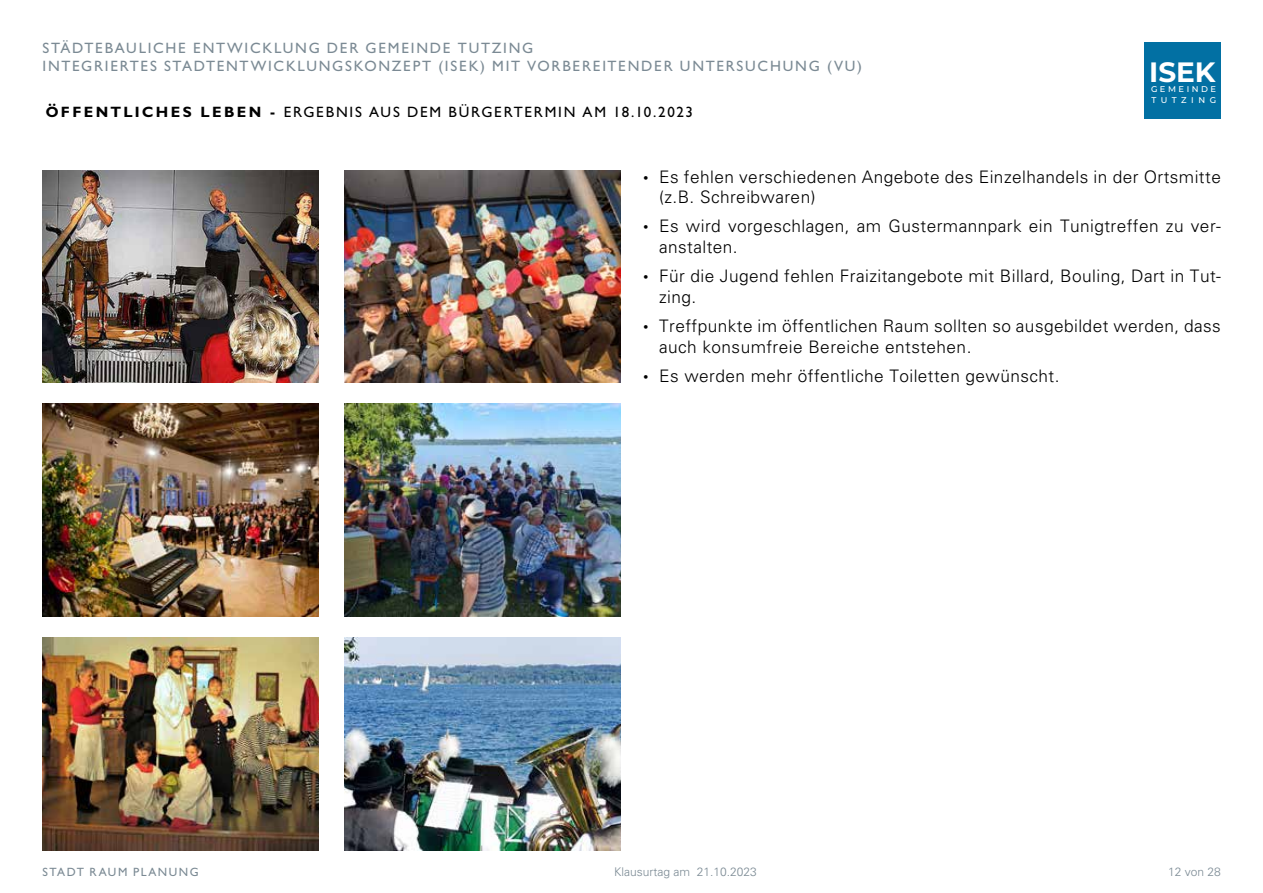
<style>
.page{position:relative;width:1263px;height:893px;background:#fff}
.page>*{position:absolute;margin:0;border:0;box-sizing:border-box;transform-origin:0 0}
.t1{font:700 27.9px "Montserrat";color:#fff}
.t2{font:300 17.25px/20.7px "Univers LT Std";letter-spacing:.025em;color:#000}
.t3{font:500 15px "Gill Sans MT Std";letter-spacing:.115em;color:#7b8a94}
.t4{font:500 15px "Gill Sans MT Std";letter-spacing:.11em;color:#000}
.t5{font:300 12px "Univers LT Std";color:#7b8a94}
.t6{font:500 12px "Gill Sans MT Std";letter-spacing:.125em;color:#7b8a94}
.t7{font:500 8.4px "Montserrat";letter-spacing:.3em;color:#fff}
.s1{font-weight:700}
.s2{font-family:"Gill Sans MT Std";font-size:15px}
</style>
<div class="page">
<div style="left:1144px;top:43px;width:77px;height:76px;background:#0270a3"></div>
<img style="left:43px;top:404px;width:276px;height:213px">
<img style="left:43px;top:638px;width:276px;height:212px">
<img style="left:344px;top:404px;width:277px;height:213px">
<img style="left:43px;top:170px;width:276px;height:213px">
<img style="left:344px;top:170px;width:277px;height:213px">
<img style="left:344px;top:638px;width:277px;height:212px">
<p class="t3" style="left:43px;top:39px;width:84px">STÄDTEBAUL</p>
<p class="t3" style="left:148px;top:39px;width:57px">ICHE ENT</p>
<p class="t3" style="left:227px;top:39px;width:59px">WICKLUNG</p>
<p class="t3" style="left:327px;top:39px;width:194px">DER GEMEINDE TUTZING</p>
<p class="t3" style="left:43px;top:57px;width:10px">INT</p>
<p class="t3" style="left:72px;top:57px;width:113px">EGRIERTES STADT</p>
<p class="t3" style="left:217px;top:57px;width:93px">ENTWICKLUNGS</p>
<p class="t3" style="left:354px;top:57px;width:383px">KONZEPT (I SEK) MIT VORBEREITENDER UNTERSU</p>
<p class="t3" style="left:758px;top:57px;width:38px">CHUNG</p>
<p class="t3" style="left:827px;top:57px;width:37px">(VU)</p>
<h1 class="t1" style="left:1149px;top:52px;width:68px">ISEK</h1>
<p class="t7" style="left:1151px;top:94px;width:66px">TUTZING</p>
<p class="t7" style="left:1151px;top:83px;width:67px">G EMEINDE</p>
<p class="t4" style="left:46px;top:103px;width:649px"><span class="s1">ÖFFEN TLICHES LEBEN -</span> ERGEBNIS AUS DEM BÜRGERTERMIN AM 18.10.2023</p>
<p class="t2" style="left:659px;top:166px;width:563px;text-indent:-17px"><span class="s2">•</span> Es fehlen verschiedenen Angebote des Einzelhandels in der Ortsmitte (z.B. Schreibwaren)</p>
<p class="t2" style="left:659px;top:216px;width:563px;text-indent:-17px"><span class="s2">•</span> Es wird vorgeschlagen, am Gustermannpark ein Tunigtreffen zu ver&shy;anstalten.</p>
<p class="t2" style="left:659px;top:266px;width:563px;text-indent:-17px"><span class="s2">•</span> Für die Jugend fehlen Fraizitangebote mit Billard, Bouling, Dart in Tut&shy;zing.</p>
<p class="t2" style="left:659px;top:316px;width:563px;text-indent:-17px"><span class="s2">•</span> Treffpunkte im öffentlichen Raum sollten so ausgebildet werden, dass auch konsumfreie Bereiche entstehen.</p>
<p class="t2" style="left:642px;top:366px;width:419px"><span class="s2">•</span> Es werden mehr öffentliche Toiletten gewünscht.</p>
<p class="t6" style="left:43px;top:864px;width:158px">STADT RAUM PLANUNG</p>
<p class="t5" style="left:1168px;top:865px;width:54px">12 von 28</p>
<p class="t5" style="left:614px;top:865px;width:144px">Klausurtag am 21.10.2023</p>
</div>
